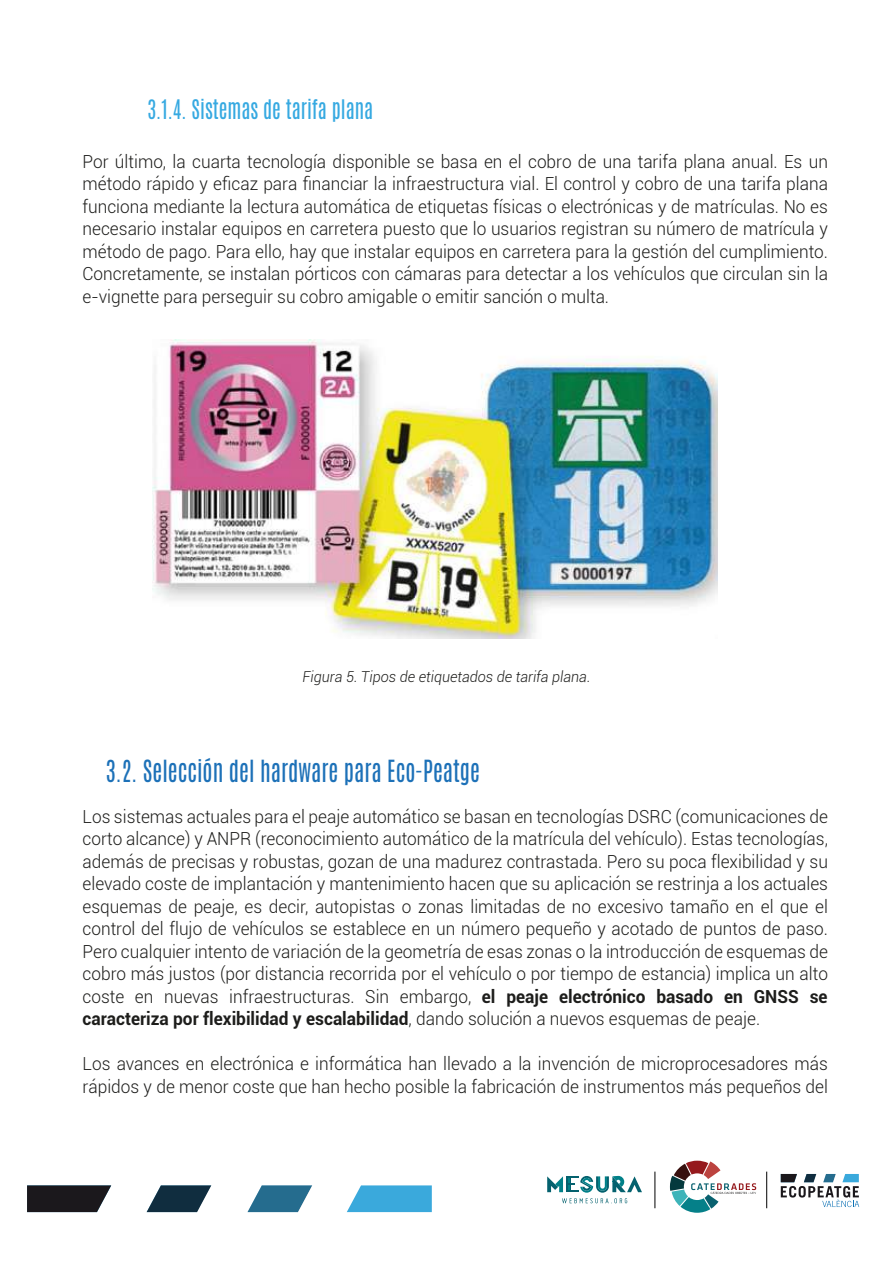
<style>
.page{position:relative;width:893px;height:1263px;background:#fff}
.page>*{position:absolute;margin:0;border:0;box-sizing:border-box;transform-origin:0 0}
.t1{font:25.5px "Antonio";color:#1d71b8;scale:.88 1}
.t2{font:22.5px "Antonio";color:#36a9e1;scale:.88 1}
.t3{font:300 18px/22.5px "Roboto";color:#1d1d1b;text-align:justify;scale:.96 1}
.t4{font:italic 300 15px "Roboto";color:#1d1d1b;scale:.96 1}
.s1{font-weight:700}
</style>
<div class="page">
<svg style="left:781px;top:1174px;width:78px;height:33px"></svg>
<svg style="left:547px;top:1176px;width:95px;height:28px"></svg>
<hr style="left:655px;top:1171px;width:1px;height:37px;background:#000">
<hr style="left:766px;top:1171px;width:1px;height:37px;background:#000">
<svg style="left:27px;top:1185px;width:405px;height:27px"></svg>
<svg style="left:670px;top:1161px;width:86px;height:52px"></svg>
<img style="left:153px;top:339px;width:565px;height:299px">
<p class="t2" style="left:147px;top:93px;width:258px">3.1.4. Sistemas de tarifa plana</p>
<p class="t3" style="left:83px;top:149px;width:778px">Por último, la cuarta tecnología disponible se basa en el cobro de una tarifa plana anual. Es un método rápido y eficaz para financiar la infraestructura vial. El control y cobro de una tarifa plana funciona mediante la lectura automática de etiquetas físicas o electrónicas y de matrículas. No es necesario instalar equipos en carretera puesto que lo usuarios registran su número de matrícula y método de pago. Para ello, hay que instalar equipos en carretera para la gestión del cumplimiento.<br>Concretamente, se instalan pórticos con cámaras para detectar a los vehículos que circulan sin la e-vignette para perseguir su cobro amigable o emitir sanción o multa.</p>
<p class="t4" style="left:303px;top:666px;width:301px">Figura 5. Tipos de etiquetados de tarifa plana.</p>
<h1 class="t1" style="left:106px;top:753px;width:427px">3.2. Selección del hardware para Eco-Peatge</h1>
<p class="t3" style="left:83px;top:804px;width:778px">Los sistemas actuales para el peaje automático se basan en tecnologías DSRC (comunicaciones de corto alcance) y ANPR (reconocimiento automático de la matrícula del vehículo). Estas tecnologías, además de precisas y robustas, gozan de una madurez contrastada. Pero su poca flexibilidad y su elevado coste de implantación y mantenimiento hacen que su aplicación se restrinja a los actuales esquemas de peaje, es decir, autopistas o zonas limitadas de no excesivo tamaño en el que el control del flujo de vehículos se establece en un número pequeño y acotado de puntos de paso.<br>Pero cualquier intento de variación de la geometría de esas zonas o la introducción de esquemas de cobro más justos (por distancia recorrida por el vehículo o por tiempo de estancia) implica un alto coste en nuevas infraestructuras. Sin embargo, <span class="s1">el peaje electrónico basado en GNSS se caracteriza por flexibilidad y escalabilidad</span>, dando solución a nuevos esquemas de peaje.</p>
<p class="t3" style="left:83px;top:1052px;width:778px">Los avances en electrónica e informática han llevado a la invención de microprocesadores más rápidos y de menor coste que han hecho posible la fabricación de instrumentos más pequeños del</p>
</div>
